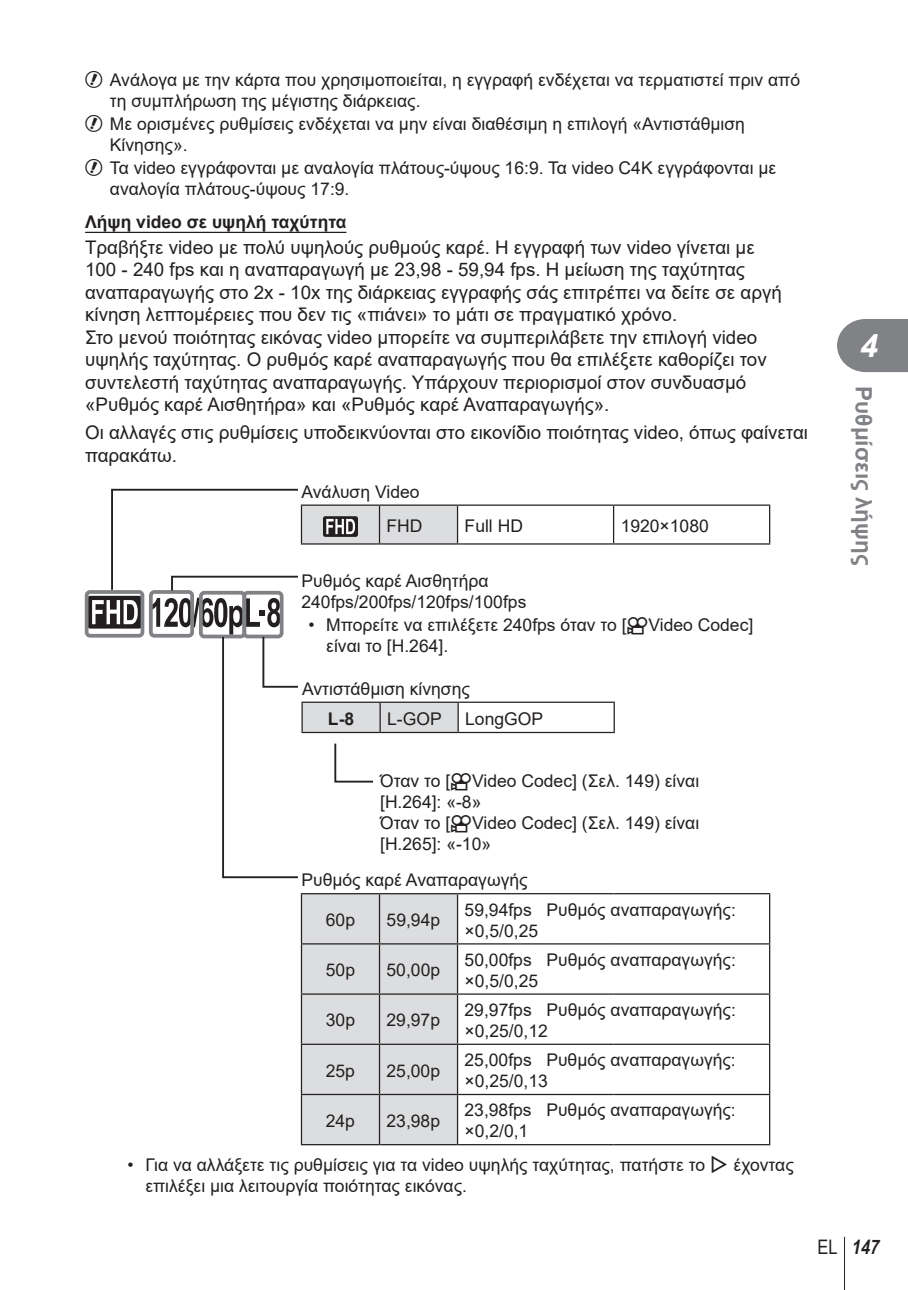
<style>
.page{position:relative;width:908px;height:1290px;background:#fff}
.page>*{position:absolute;margin:0;border:0;box-sizing:border-box;transform-origin:0 0}
.t1{font:italic 700 32.5px "Arial";color:#fff}
.t2{font:700 22.5px "Arial";color:#808285}
.t3{font:italic 700 20px "Arial Narrow";color:#231f20}
.t4{font:18.75px/22.5px "Arial";color:#231f20}
.t5{font:17.5px/21px "Arial";color:#231f20}
.t6{font:700 17.5px "Arial";color:#231f20}
.s1{font-family:"olympus 15"}
.s2{font-family:"Olympus 1"}
.s3{font-weight:400;font-style:normal}
</style>
<div class="page">
<hr style="left:843px;top:1237px;width:1px;height:53px;background:#231f20">
<svg style="left:837px;top:319px;width:70px;height:53px;background:#8b8d8f"></svg>
<hr style="left:85px;top:232px;width:261px;height:1px;background:#231f20">
<svg style="left:301px;top:506px;width:156px;height:638px;fill:#dcdddf"></svg>
<hr style="left:301px;top:943px;width:78px;height:1px;background:#231f20">
<hr style="left:379px;top:943px;width:78px;height:1px;background:#231f20">
<hr style="left:301px;top:993px;width:78px;height:2px;background:#231f20">
<hr style="left:379px;top:993px;width:78px;height:2px;background:#231f20">
<hr style="left:301px;top:1043px;width:78px;height:2px;background:#231f20">
<hr style="left:379px;top:1043px;width:78px;height:2px;background:#231f20">
<hr style="left:301px;top:1094px;width:78px;height:1px;background:#231f20">
<hr style="left:379px;top:1094px;width:78px;height:1px;background:#231f20">
<hr style="left:457px;top:504px;width:156px;height:2px;background:#231f20">
<hr style="left:613px;top:504px;width:157px;height:2px;background:#231f20">
<hr style="left:612px;top:506px;width:2px;height:37px;background:#231f20">
<hr style="left:768px;top:506px;width:2px;height:37px;background:#231f20">
<hr style="left:457px;top:893px;width:156px;height:1px;background:#231f20">
<hr style="left:613px;top:893px;width:157px;height:1px;background:#231f20">
<hr style="left:768px;top:894px;width:2px;height:49px;background:#231f20">
<hr style="left:457px;top:943px;width:156px;height:1px;background:#231f20">
<hr style="left:613px;top:943px;width:157px;height:1px;background:#231f20">
<hr style="left:768px;top:944px;width:2px;height:49px;background:#231f20">
<hr style="left:457px;top:993px;width:156px;height:2px;background:#231f20">
<hr style="left:613px;top:993px;width:157px;height:2px;background:#231f20">
<hr style="left:768px;top:995px;width:2px;height:48px;background:#231f20">
<hr style="left:457px;top:1043px;width:156px;height:2px;background:#231f20">
<hr style="left:613px;top:1043px;width:157px;height:2px;background:#231f20">
<hr style="left:768px;top:1045px;width:2px;height:49px;background:#231f20">
<hr style="left:457px;top:1094px;width:156px;height:1px;background:#231f20">
<hr style="left:613px;top:1094px;width:157px;height:1px;background:#231f20">
<hr style="left:768px;top:1095px;width:2px;height:49px;background:#231f20">
<hr style="left:457px;top:1144px;width:156px;height:1px;background:#231f20">
<hr style="left:613px;top:1144px;width:157px;height:1px;background:#231f20">
<hr style="left:301px;top:504px;width:78px;height:2px;background:#231f20">
<hr style="left:301px;top:506px;width:1px;height:37px;background:#231f20">
<hr style="left:379px;top:504px;width:78px;height:2px;background:#231f20">
<hr style="left:379px;top:506px;width:1px;height:37px;background:#231f20">
<hr style="left:456px;top:506px;width:2px;height:37px;background:#231f20">
<hr style="left:301px;top:543px;width:78px;height:1px;background:#231f20">
<hr style="left:379px;top:543px;width:78px;height:1px;background:#231f20">
<hr style="left:457px;top:543px;width:156px;height:1px;background:#231f20">
<hr style="left:613px;top:543px;width:157px;height:1px;background:#231f20">
<hr style="left:301px;top:893px;width:78px;height:1px;background:#231f20">
<hr style="left:301px;top:894px;width:1px;height:49px;background:#231f20">
<hr style="left:379px;top:893px;width:78px;height:1px;background:#231f20">
<hr style="left:379px;top:894px;width:1px;height:49px;background:#231f20">
<hr style="left:456px;top:894px;width:2px;height:49px;background:#231f20">
<hr style="left:301px;top:944px;width:1px;height:49px;background:#231f20">
<hr style="left:379px;top:944px;width:1px;height:49px;background:#231f20">
<hr style="left:456px;top:944px;width:2px;height:49px;background:#231f20">
<hr style="left:301px;top:995px;width:1px;height:48px;background:#231f20">
<hr style="left:379px;top:995px;width:1px;height:48px;background:#231f20">
<hr style="left:456px;top:995px;width:2px;height:48px;background:#231f20">
<hr style="left:301px;top:1045px;width:1px;height:49px;background:#231f20">
<hr style="left:379px;top:1045px;width:1px;height:49px;background:#231f20">
<hr style="left:456px;top:1045px;width:2px;height:49px;background:#231f20">
<hr style="left:301px;top:1095px;width:1px;height:49px;background:#231f20">
<hr style="left:379px;top:1095px;width:1px;height:49px;background:#231f20">
<hr style="left:456px;top:1095px;width:2px;height:49px;background:#231f20">
<hr style="left:301px;top:1144px;width:78px;height:1px;background:#231f20">
<hr style="left:379px;top:1144px;width:78px;height:1px;background:#231f20">
<div style="left:87px;top:596px;width:55px;height:32px;background:#231f20;border-radius:4px"></div>
<svg style="left:92px;top:600px;width:46px;height:24px"></svg>
<div style="left:85px;top:590px;width:59px;height:48px;border:4px solid #808285;border-radius:4px"></div>
<div style="left:149px;top:590px;width:45px;height:48px;border:4px solid #808285;border-radius:4px"></div>
<div style="left:199px;top:591px;width:47px;height:47px;border:4px solid #808285;border-radius:4px"></div>
<div style="left:242px;top:591px;width:41px;height:47px;border:4px solid #808285;border-radius:4px"></div>
<svg style="left:110px;top:488px;width:188px;height:104px"></svg>
<svg style="left:323px;top:516px;width:35px;height:21px"></svg>
<svg style="left:326px;top:519px;width:29px;height:15px"></svg>
<hr style="left:458px;top:701px;width:156px;height:2px;background:#231f20">
<hr style="left:458px;top:732px;width:156px;height:1px;background:#231f20">
<svg style="left:613px;top:703px;width:1px;height:29px"></svg>
<svg style="left:151px;top:598px;width:307px;height:281px"></svg>
<p class="t5" style="left:110px;top:69px;width:691px;text-indent:-25px"><span class="s1">#</span> Ανάλογα με την κάρτα που χρησιμοποιείται, η εγγραφή ενδέχεται να τερματιστεί πριν από τη συμπλήρωση της μέγιστης διάρκειας.</p>
<p class="t5" style="left:110px;top:113px;width:636px;text-indent:-25px"><span class="s1">#</span> Με ορισμένες ρυθμίσεις ενδέχεται να μην είναι διαθέσιμη η επιλογή «Αντιστάθμιση<br>Κίνησης».</p>
<p class="t5" style="left:110px;top:157px;width:667px;text-indent:-25px"><span class="s1">#</span> Τα video εγγράφονται με αναλογία πλάτους-ύψους 16:9. Τα video C4K εγγράφονται με αναλογία πλάτους-ύψους 17:9.</p>
<p class="t6" style="left:85px;top:209px;width:263px">Λήψη video σε υψηλή ταχύτητα</p>
<p class="t4" style="left:85px;top:236px;width:698px">Τραβήξτε video με πολύ υψηλούς ρυθμούς καρέ. Η εγγραφή των video γίνεται με 100 - 240 fps και η αναπαραγωγή με 23,98 - 59,94 fps. Η μείωση της ταχύτητας αναπαραγωγής στο 2x - 10x της διάρκειας εγγραφής σάς επιτρέπει να δείτε σε αργή κίνηση λεπτομέρειες που δεν τις «πιάνει» το μάτι σε πραγματικό χρόνο.<br>Στο μενού ποιότητας εικόνας video μπορείτε να συμπεριλάβετε την επιλογή video υψηλής ταχύτητας. Ο ρυθμός καρέ αναπαραγωγής που θα επιλέξετε καθορίζει τον συντελεστή ταχύτητας αναπαραγωγής. Υπάρχουν περιορισμοί στον συνδυασμό «Ρυθμός καρέ Αισθητήρα» και «Ρυθμός καρέ Αναπαραγωγής».</p>
<p class="t4" style="left:85px;top:421px;width:724px">Οι αλλαγές στις ρυθμίσεις υποδεικνύονται στο εικονίδιο ποιότητας video, όπως φαίνεται παρακάτω.</p>
<p class="t5" style="left:301px;top:474px;width:123px;line-height:34px;text-align:right">Ανάλυση Video<br>FHD</p>
<p class="t5" style="left:464px;top:515px;width:60px">Full HD</p>
<p class="t5" style="left:620px;top:515px;width:90px">1920×1080</p>
<p class="t5" style="left:301px;top:570px;width:226px">Ρυθμός καρέ Αισθητήρα<br>240fps/200fps/120fps/100fps</p>
<p class="t5" style="left:326px;top:614px;width:428px;text-indent:-18px">• Μπορείτε να επιλέξετε 240fps όταν το [<span class="s2">N</span>Video Codec] είναι το [H.264].</p>
<p class="t5" style="left:302px;top:678px;width:169px">Αντιστάθμιση κίνησης</p>
<p class="t6" style="left:328px;top:706px;width:28px">L-8</p>
<p class="t5" style="left:387px;top:708px;width:56px">L-GOP</p>
<p class="t5" style="left:465px;top:708px;width:79px">LongGOP</p>
<h1 class="t1" style="left:859px;top:324px;width:20px">4</h1>
<p class="t2" style="left:879px;top:386px;width:181px;rotate:90deg">Ρυθμίσεις λήψης</p>
<p class="t5" style="left:380px;top:770px;width:320px">Όταν το [<span class="s2">N</span>Video Codec] (Σελ. 149) είναι [H.264]: «-8»<br>Όταν το [<span class="s2">N</span>Video Codec] (Σελ. 149) είναι [H.265]: «-10»</p>
<p class="t5" style="left:301px;top:869px;width:227px">Ρυθμός καρέ Αναπαραγωγής</p>
<p class="t5" style="left:326px;top:909px;width:31px">60p</p>
<p class="t5" style="left:386px;top:909px;width:55px">59,94p</p>
<p class="t5" style="left:464px;top:899px;width:273px">59,94fps Ρυθμός αναπαραγωγής: ×0,5/0,25</p>
<p class="t5" style="left:326px;top:959px;width:31px">50p</p>
<p class="t5" style="left:386px;top:959px;width:55px">50,00p</p>
<p class="t5" style="left:464px;top:949px;width:273px">50,00fps Ρυθμός αναπαραγωγής: ×0,5/0,25</p>
<p class="t5" style="left:326px;top:1010px;width:31px">30p</p>
<p class="t5" style="left:386px;top:1010px;width:55px">29,97p</p>
<p class="t5" style="left:464px;top:999px;width:273px">29,97fps Ρυθμός αναπαραγωγής: ×0,25/0,12</p>
<p class="t5" style="left:326px;top:1060px;width:31px">25p</p>
<p class="t5" style="left:386px;top:1060px;width:55px">25,00p</p>
<p class="t5" style="left:464px;top:1049px;width:273px">25,00fps Ρυθμός αναπαραγωγής: ×0,25/0,13</p>
<p class="t5" style="left:325px;top:1110px;width:31px">24p</p>
<p class="t5" style="left:386px;top:1110px;width:55px">23,98p</p>
<p class="t5" style="left:464px;top:1099px;width:273px">23,98fps Ρυθμός αναπαραγωγής: ×0,2/0,1</p>
<p class="t5" style="left:145px;top:1154px;width:649px;text-indent:-18px">• Για να αλλάξετε τις ρυθμίσεις για τα video υψηλής ταχύτητας, πατήστε το <span class="s1">I</span> έχοντας επιλέξει μια λειτουργία ποιότητας εικόνας.</p>
<p class="t3" style="left:817px;top:1232px;width:67px"><span class="s3">EL</span> 147</p>
</div>
